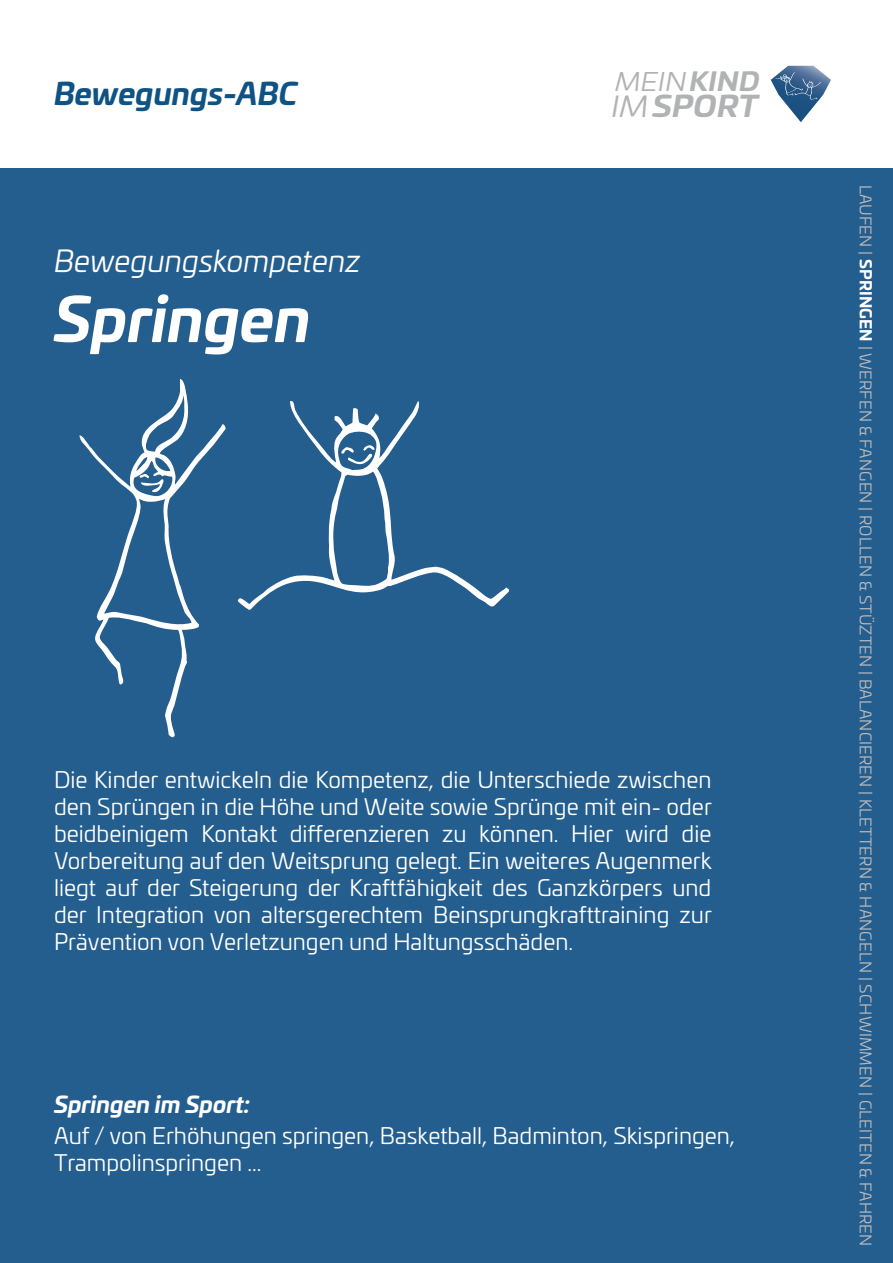
<style>
.page{position:relative;width:893px;height:1263px;background:#fff}
.page>*{position:absolute;margin:0;border:0;box-sizing:border-box;transform-origin:0 0}
.t1{font:italic 700 60px "Univia Pro";color:#fff}
.t2{font:italic 30px "Univia Pro";color:#fff}
.t3{font:italic 700 30px "Univia Pro";color:#0f5385}
.t4{font:italic 700 28.8px "Univia Pro";letter-spacing:.01em;color:#b1b2b3;scale:1.09 1}
.t5{font:italic 25.35px "Univia Pro";color:#b1b2b3;scale:1.09 1}
.t6{font:22.5px/27px "Univia Pro";color:#fff}
.t7{font:italic 700 22.5px "Univia Pro";color:#fff}
.t8{font:15.75px "Univia Pro";letter-spacing:.01em;color:#bdbbbb}
.s1{font-weight:700}
.s2{font-weight:400}
.s3{font-weight:700;color:#fff}
</style>
<div class="page">
<div style="left:0;top:168px;width:893px;height:1095px;background:#245e8e"></div>
<svg style="left:771px;top:66px;width:60px;height:56px"></svg>
<img style="left:775px;top:72px;width:28px;height:24px">
<img style="left:795px;top:79px;width:26px;height:21px">
<img style="left:79px;top:379px;width:147px;height:358px">
<img style="left:340px;top:422px;width:28px;height:18px">
<h2 class="t3" style="left:54px;top:70px;width:245px">Bewegungs-ABC</h2>
<h2 class="t2" style="left:54px;top:239px;width:308px">Bewegungskompetenz</h2>
<h1 class="t1" style="left:54px;top:272px;width:258px">Springen</h1>
<p class="t5" style="left:615px;top:63px;width:134px">MEIN <span class="s1">KIND</span></p>
<p class="t4" style="left:611px;top:83px;width:137px"><span class="s2">IM</span>SPORT</p>
<p class="t6" style="left:54px;top:765px;width:659px;text-align:justify">Die Kinder entwickeln die Kompetenz, die Unterschiede zwischen den Sprüngen in die Höhe und Weite sowie Sprünge mit ein- oder beidbeinigem Kontakt differenzieren zu können. Hier wird die Vorbereitung auf den Weitsprung gelegt. Ein weiteres Augenmerk liegt auf der Steigerung der Kraftfähigkeit des Ganzkörpers und der Integration von altersgerechtem Beinsprungkrafttraining zur Prävention von Verletzungen und Haltungsschäden.</p>
<p class="t7" style="left:54px;top:1087px;width:198px">Springen im Sport:</p>
<p class="t6" style="left:54px;top:1121px;width:683px">Auf / von Erhöhungen springen, Basketball, Badminton, Skispringen,<br>Trampolinspringen ...</p>
<p class="t8" style="left:877px;top:185px;width:1063px;rotate:90deg">LAUFEN | <span class="s3">SPRINGEN</span> | WERFEN &amp; FANGEN | ROLLEN &amp; STÜZTEN | BALANCIEREN | KLETTERN &amp; HANGELN | SCHWIMMEN | GLEITEN &amp; FAHREN</p>
</div>
